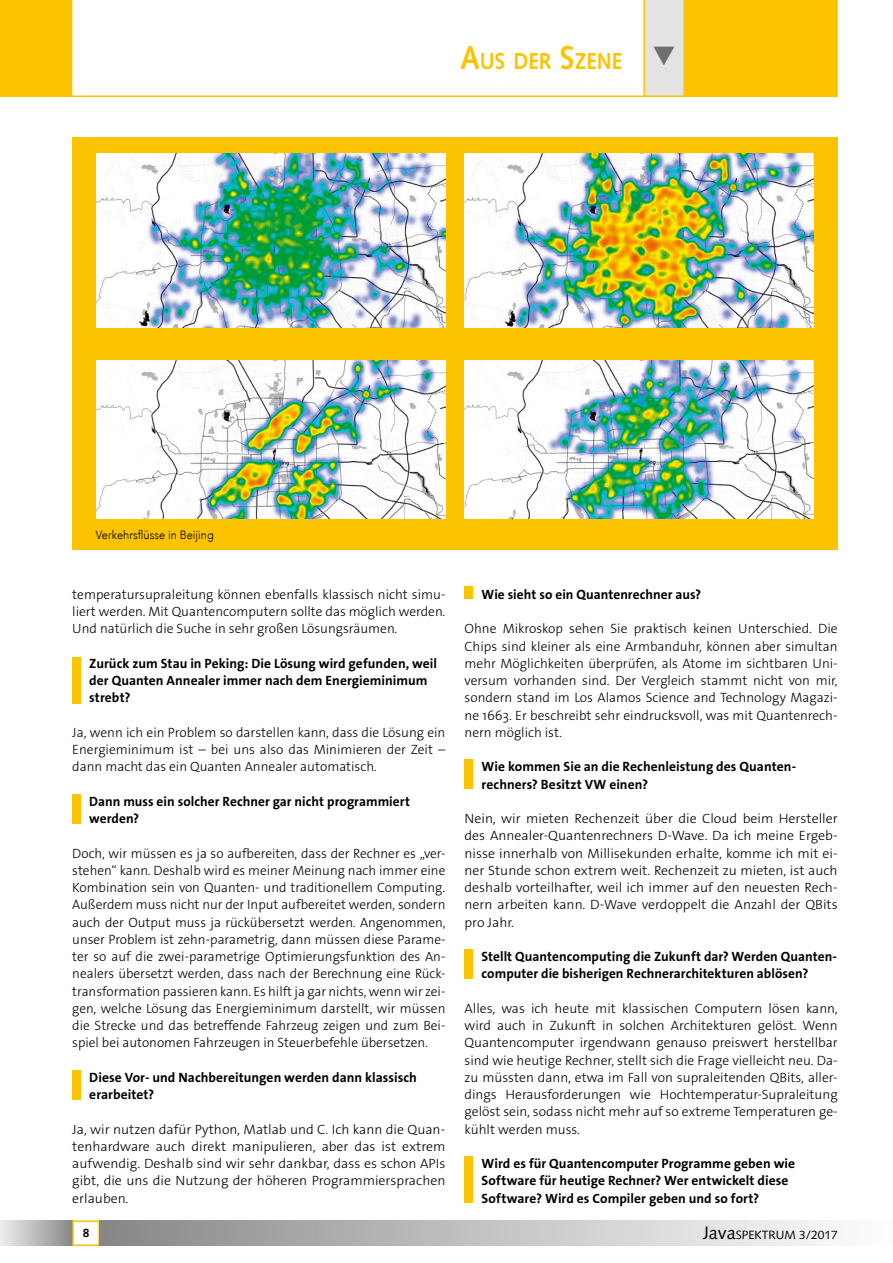
<style>
.page{position:relative;width:893px;height:1263px;background:#fff}
.page>*{position:absolute;margin:0;border:0;box-sizing:border-box;transform-origin:0 0}
.t1{font:700 23.1px "Syntax";color:#fcc300;scale:.9 1}
.t2{font:300 13.5px/17.2px "The Sans Os F";color:#000;text-align:justify}
.t3{font:700 13.5px/17.2px "The Sans Os F";letter-spacing:.005em;color:#000}
.t4{font:300 12px "Avenir";color:#000;scale:.92 1}
.t5{font:12px "Syntax";color:#000}
.t6{font:700 12px "Syntax";color:#000}
.s1{font-size:33px}
.s2{font-size:18px}
</style>
<div class="page">
<div style="left:0;top:1220px;width:72px;height:26px;background:linear-gradient(to right,#efefef,#8a8b8b)"></div>
<div style="left:72px;top:1220px;width:28px;height:26px;border:2px solid #fcc300"></div>
<div style="left:100px;top:1220px;width:793px;height:26px;background:linear-gradient(to right,#878989,#fff)"></div>
<svg style="left:72px;top:0;width:571px;height:97px"></svg>
<div style="left:0;top:0;width:72px;height:97px;background:#fcc300"></div>
<div style="left:72px;top:657px;width:9px;height:47px;background:#fcc300"></div>
<div style="left:72px;top:794px;width:9px;height:30px;background:#fcc300"></div>
<div style="left:72px;top:1070px;width:9px;height:30px;background:#fcc300"></div>
<div style="left:465px;top:586px;width:8px;height:13px;background:#fcc300"></div>
<div style="left:465px;top:759px;width:8px;height:30px;background:#fcc300"></div>
<div style="left:465px;top:949px;width:8px;height:30px;background:#fcc300"></div>
<div style="left:465px;top:1156px;width:8px;height:46px;background:#fcc300"></div>
<div style="left:72px;top:138px;width:766px;height:412px;background:#fcc300"></div>
<img style="left:97px;top:154px;width:348px;height:173px">
<img style="left:97px;top:361px;width:348px;height:157px">
<img style="left:465px;top:154px;width:348px;height:173px">
<img style="left:465px;top:361px;width:348px;height:157px">
<svg style="left:643px;top:0;width:195px;height:97px;background:#f7c92d"></svg>
<h1 class="t1" style="left:460px;top:48px;width:182px"><span class="s1">A</span>US DER <span class="s1">S</span>ZENE</h1>
<p class="t4" style="left:96px;top:527px;width:130px">Verkehrsflüsse in Beijing</p>
<p class="t2" style="left:72px;top:586px;width:375px">temperatursupraleitung können ebenfalls klassisch nicht simu&shy;liert werden. Mit Quantencomputern sollte das möglich werden.<br>Und natürlich die Suche in sehr großen Lösungsräumen.</p>
<p class="t3" style="left:89px;top:655px;width:349px">Zurück zum Stau in Peking: Die Lösung wird gefunden, weil der Quanten Annealer immer nach dem Energieminimum strebt?</p>
<p class="t2" style="left:72px;top:724px;width:375px">Ja, wenn ich ein Problem so darstellen kann, dass die Lösung ein Energieminimum ist – bei uns also das Minimieren der Zeit – dann macht das ein Quanten Annealer automatisch.</p>
<p class="t3" style="left:89px;top:793px;width:322px">Dann muss ein solcher Rechner gar nicht programmiert werden?</p>
<p class="t2" style="left:72px;top:844px;width:375px">Doch, wir müssen es ja so aufbereiten, dass der Rechner es „ver&shy;stehen“ kann. Deshalb wird es meiner Meinung nach immer eine Kombination sein von Quanten- und traditionellem Computing.<br>Außerdem muss nicht nur der Input aufbereitet werden, sondern auch der Output muss ja rückübersetzt werden. Angenommen, unser Problem ist zehn-parametrig, dann müssen diese Parame&shy;ter so auf die zwei-parametrige Optimierungsfunktion des An&shy;nealers übersetzt werden, dass nach der Berechnung eine Rück&shy;transformation passieren kann. Es hilft ja gar nichts, wenn wir zei&shy;gen, welche Lösung das Energieminimum darstellt, wir müssen die Strecke und das betreffende Fahrzeug zeigen und zum Bei&shy;spiel bei autonomen Fahrzeugen in Steuerbefehle übersetzen.</p>
<p class="t3" style="left:89px;top:1069px;width:329px">Diese Vor- und Nachbereitungen werden dann klassisch erarbeitet?</p>
<p class="t2" style="left:72px;top:1120px;width:375px">Ja, wir nutzen dafür Python, Matlab und C. Ich kann die Quan&shy;tenhardware auch direkt manipulieren, aber das ist extrem aufwendig. Deshalb sind wir sehr dankbar, dass es schon APIs gibt, die uns die Nutzung der höheren Programmiersprachen erlauben.</p>
<p class="t3" style="left:482px;top:586px;width:221px">Wie sieht so ein Quantenrechner aus?</p>
<p class="t2" style="left:465px;top:620px;width:375px">Ohne Mikroskop sehen Sie praktisch keinen Unterschied. Die Chips sind kleiner als eine Armbanduhr, können aber simultan mehr Möglichkeiten überprüfen, als Atome im sichtbaren Uni&shy;versum vorhanden sind. Der Vergleich stammt nicht von mir, sondern stand im Los Alamos Science and Technology Magazi&shy;ne 1663. Er beschreibt sehr eindrucksvoll, was mit Quantenrech&shy;nern möglich ist.</p>
<p class="t3" style="left:482px;top:758px;width:316px">Wie kommen Sie an die Rechenleistung des Quanten&shy;rechners? Besitzt VW einen?</p>
<p class="t2" style="left:465px;top:810px;width:375px">Nein, wir mieten Rechenzeit über die Cloud beim Hersteller des Annealer-Quantenrechners D-Wave. Da ich meine Ergeb&shy;nisse innerhalb von Millisekunden erhalte, komme ich mit ei&shy;ner Stunde schon extrem weit. Rechenzeit zu mieten, ist auch deshalb vorteilhafter, weil ich immer auf den neuesten Rech&shy;nern arbeiten kann. D-Wave verdoppelt die Anzahl der QBits pro Jahr.</p>
<p class="t3" style="left:482px;top:948px;width:357px">Stellt Quantencomputing die Zukunft dar? Werden Quanten&shy;computer die bisherigen Rechnerarchitekturen ablösen?</p>
<p class="t2" style="left:465px;top:1000px;width:375px">Alles, was ich heute mit klassischen Computern lösen kann, wird auch in Zukunft in solchen Architekturen gelöst. Wenn Quantencomputer irgendwann genauso preiswert herstellbar sind wie heutige Rechner, stellt sich die Frage vielleicht neu. Da&shy;zu müssten dann, etwa im Fall von supraleitenden QBits, aller&shy;dings Herausforderungen wie Hochtemperatur-Supraleitung gelöst sein, sodass nicht mehr auf so extreme Temperaturen ge&shy;kühlt werden muss.</p>
<p class="t3" style="left:482px;top:1155px;width:315px">Wird es für Quantencomputer Programme geben wie<br>Software für heutige Rechner? Wer entwickelt diese<br>Software? Wird es Compiler geben und so fort?</p>
<p class="t6" style="left:83px;top:1226px;width:8px">8</p>
<p class="t5" style="left:703px;top:1227px;width:137px"><span class="s2">Java</span>SPEKTRUM 3/2017</p>
</div>
